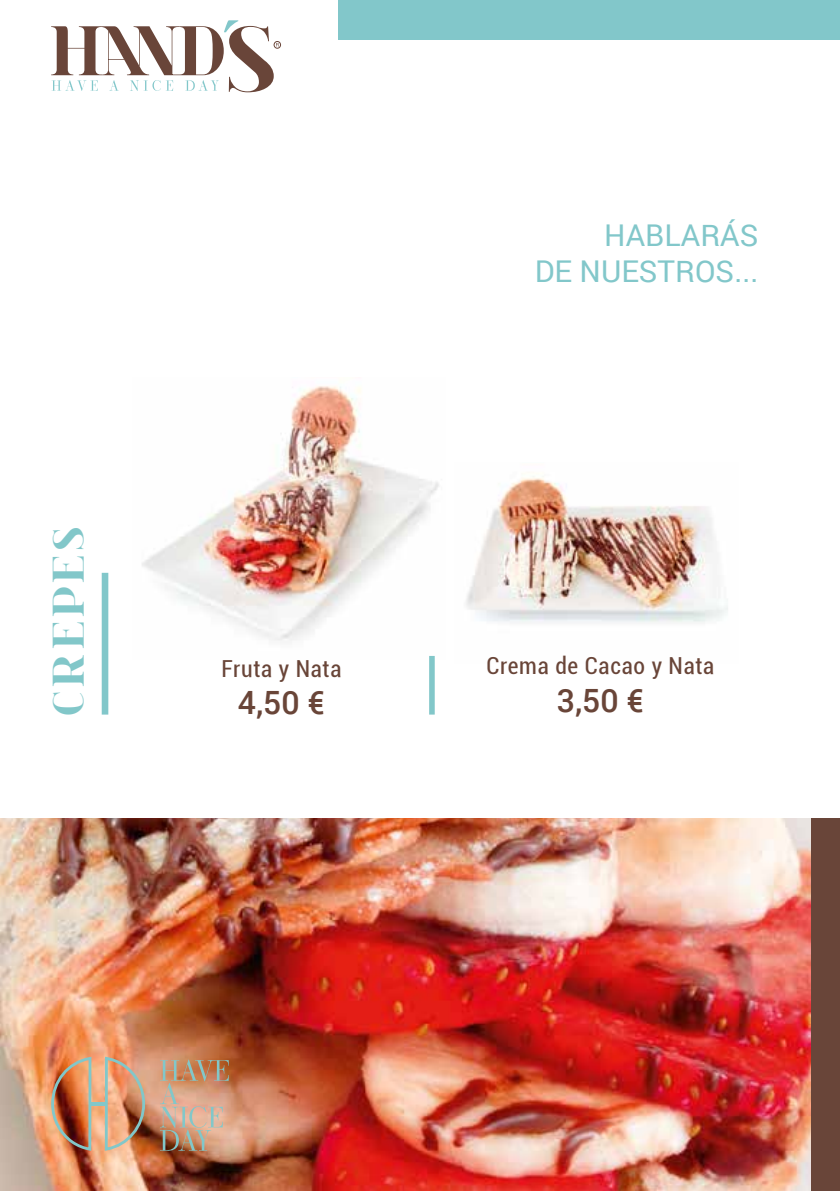
<style>
.page{position:relative;width:840px;height:1191px;background:#fff}
.page>*{position:absolute;margin:0;border:0;box-sizing:border-box;transform-origin:0 0}
.t1{font:46px "spinwerad C Bold";letter-spacing:.1em;color:#82c7c9}
.t2{font:500 32px "Roboto";color:#694538}
.t3{font:30px/36px "Roboto";color:#82c7ca;text-align:right}
.t4{font:condensed 23.4px "Roboto";letter-spacing:.03em;color:#694538}
</style>
<div class="page">
<div style="left:273px;top:41px;width:8px;height:8px;border:1px solid #694539;border-radius:50%"></div>
<svg style="left:51px;top:20px;width:228px;height:72px"></svg>
<div style="left:102px;top:573px;width:6px;height:141px;background:#82c7ca"></div>
<div style="left:338px;top:0;width:501px;height:40px;background:#82c7ca"></div>
<img style="left:142px;top:386px;width:297px;height:273px">
<img style="left:466px;top:476px;width:262px;height:147px">
<div style="left:429px;top:656px;width:5px;height:58px;background:#82c7c9"></div>
<img style="left:0;top:818px;width:810px;height:373px">
<img style="left:50px;top:1055px;width:96px;height:97px">
<svg style="left:160px;top:1059px;width:69px;height:91px;background:#c69d82"></svg>
<div style="left:810px;top:818px;width:29px;height:373px;background:#694539"></div>
<h1 class="t1" style="left:36px;top:714px;width:189px;rotate:-90deg">CREPES</h1>
<p class="t4" style="left:221px;top:652px;width:121px">Fruta y Nata</p>
<h2 class="t2" style="left:238px;top:680px;width:89px">4,50 €</h2>
<p class="t3" style="left:534px;top:216px;width:225px">HABLARÁS<br>DE NUESTROS...</p>
<p class="t4" style="left:486px;top:650px;width:229px">Crema de Cacao y Nata</p>
<h2 class="t2" style="left:556px;top:677px;width:89px">3,50 €</h2>
</div>
